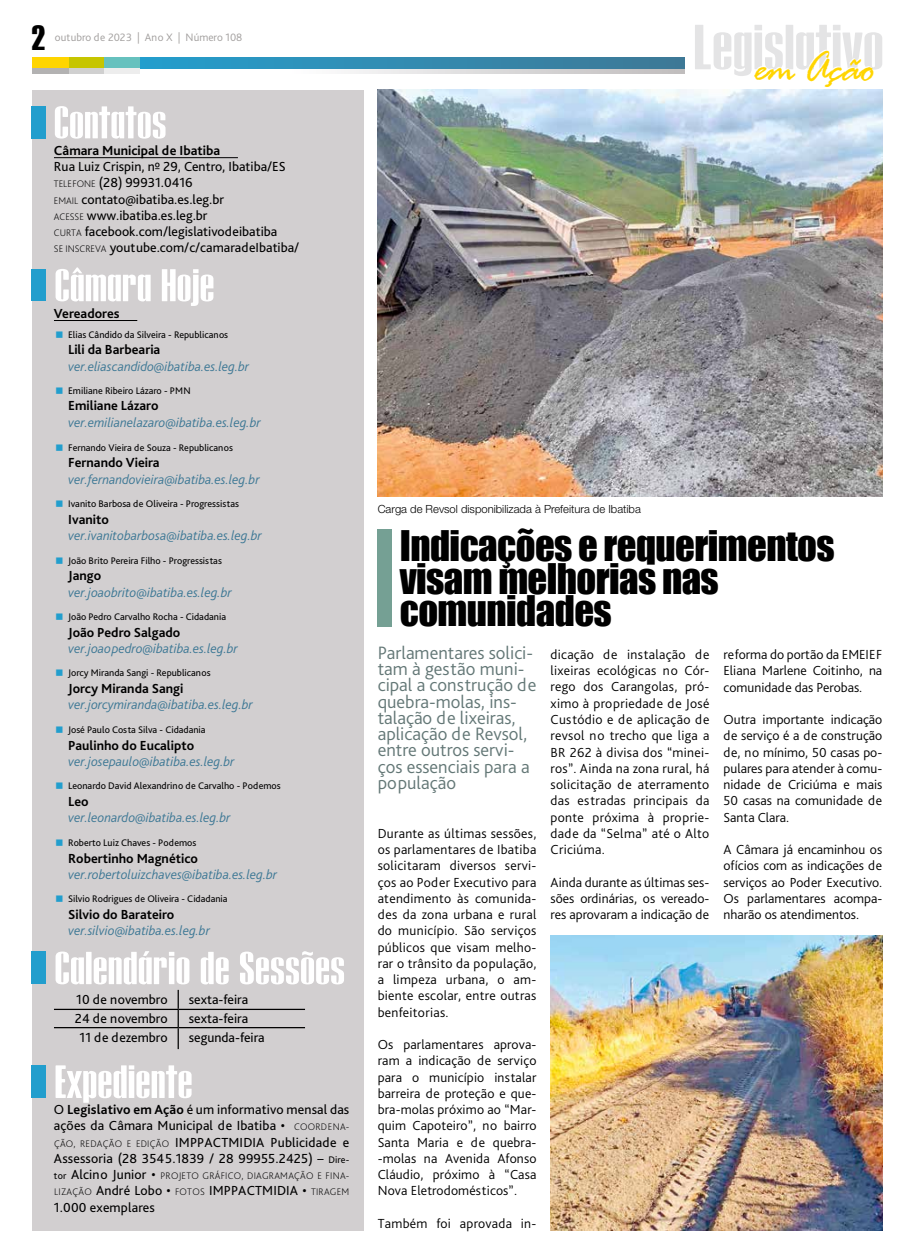
<style>
.page{position:relative;width:900px;height:1255px;background:#fff}
.page>*{position:absolute;margin:0;border:0;box-sizing:border-box;transform-origin:0 0}
.t1{font:italic 45.5px "Rage";letter-spacing:-.04em;color:#ffd500}
.t2{font:38.75px/32.5px "Impact";letter-spacing:-.015em;color:#000}
.t3{font:35.38px "Haettenschweiler";color:#000}
.t4{font:300 18.75px/16.2px "Bliss Pro";color:#637776}
.t5{font:300 13.75px/16.2px "Bliss Pro";color:#000;text-align:justify}
.t6{font:13.75px/16.2px "Bliss Pro";color:#000}
.t7{font:italic 300 13.75px "Bliss Pro";color:#3d7895}
.t8{font:700 13.75px "Bliss Pro";color:#000}
.t9{font:300 13.75px "Bliss Pro";letter-spacing:.02em;color:#000}
.t10{font:300 11.25px "Helvetica Neue LT Pro";color:#000}
.t11{font:300 11.25px "Bliss Pro";color:#a09d9c}
.t12{font:10px "Bliss Pro";color:#000}
.t13{font:200 10px "Bliss Pro";letter-spacing:.025em;color:#000}
.s1{font-weight:200;font-size:10px}
.s2{font-weight:700}
.s3{font-size:10px}
.s4{font-weight:400}
.s5{font-weight:400;font-size:13.75px}
</style>
<div class="page">
<div style="left:32px;top:90px;width:332px;height:1140px;background:#d2cfd0"></div>
<svg style="left:56px;top:267px;width:157px;height:39px"></svg>
<svg style="left:55px;top:106px;width:111px;height:33px"></svg>
<hr style="left:54px;top:320px;width:83px;height:1px;background:#000">
<hr style="left:54px;top:157px;width:184px;height:1px;background:#000">
<hr style="left:54px;top:1008px;width:124px;height:1px;background:#000">
<hr style="left:54px;top:1026px;width:124px;height:2px;background:#000">
<div style="left:32px;top:269px;width:14px;height:32px;background:#229ecd"></div>
<div style="left:32px;top:106px;width:14px;height:33px;background:#229ecd"></div>
<div style="left:32px;top:951px;width:14px;height:33px;background:#229ecd"></div>
<div style="left:32px;top:1065px;width:14px;height:32px;background:#229ecd"></div>
<svg style="left:56px;top:1065px;width:136px;height:37px"></svg>
<svg style="left:56px;top:951px;width:288px;height:98px"></svg>
<div style="left:378px;top:529px;width:14px;height:97px;background:#75a094"></div>
<img style="left:378px;top:90px;width:504px;height:406px">
<img style="left:551px;top:935px;width:331px;height:295px">
<svg style="left:140px;top:68px;width:545px;height:6px"></svg>
<svg style="left:140px;top:57px;width:545px;height:11px"></svg>
<div style="left:104px;top:68px;width:36px;height:6px;background:#ededed"></div>
<div style="left:69px;top:68px;width:35px;height:6px;background:#d0d0d0"></div>
<div style="left:32px;top:68px;width:37px;height:6px;background:#b3b2b2"></div>
<div style="left:69px;top:57px;width:35px;height:11px;background:#c6c500"></div>
<div style="left:32px;top:57px;width:37px;height:11px;background:#ffd500"></div>
<div style="left:104px;top:57px;width:36px;height:11px;background:#66c1be"></div>
<svg style="left:695px;top:25px;width:187px;height:51px"></svg>
<h3 class="t3" style="left:32px;top:13px;width:15px">2</h3>
<p class="t11" style="left:55px;top:30px;width:189px">outubro de 2023 | Ano X | Número 108</p>
<p class="t8" style="left:54px;top:142px;width:168px">Câmara Municipal de Ibatiba</p>
<p class="t6" style="left:54px;top:158px;width:247px">Rua Luiz Crispin, nº 29, Centro, Ibatiba/ES <span class="s1">TELEFONE</span> (28) 99931.0416<br><span class="s1">EMAIL</span> contato@ibatiba.es.leg.br<br><span class="s1">ACESSE</span> www.ibatiba.es.leg.br<br><span class="s1">CURTA</span> facebook.com/legislativodeibatiba<br><span class="s1">SE INSCREVA</span> youtube.com/c/camaradeIbatiba/</p>
<p class="t8" style="left:54px;top:304px;width:67px">Vereadores</p>
<p class="t12" style="left:68px;top:328px;width:162px">Elias Cândido da Silveira - Republicanos</p>
<p class="t8" style="left:68px;top:341px;width:94px">Lili da Barbearia</p>
<p class="t7" style="left:68px;top:357px;width:183px">ver.eliascandido@ibatiba.es.leg.br</p>
<p class="t12" style="left:68px;top:384px;width:124px">Emiliane Ribeiro Lázaro - PMN</p>
<p class="t8" style="left:68px;top:397px;width:92px">Emiliane Lázaro</p>
<p class="t7" style="left:68px;top:414px;width:194px">ver.emilianelazaro@ibatiba.es.leg.br</p>
<p class="t12" style="left:68px;top:441px;width:166px">Fernando Vieira de Souza - Republicanos</p>
<p class="t8" style="left:68px;top:454px;width:93px">Fernando Vieira</p>
<p class="t7" style="left:68px;top:470px;width:193px">ver.fernandovieira@ibatiba.es.leg.br</p>
<p class="t12" style="left:68px;top:497px;width:172px">Ivanito Barbosa de Oliveira - Progressistas</p>
<p class="t8" style="left:68px;top:510px;width:42px">Ivanito</p>
<p class="t7" style="left:68px;top:527px;width:195px">ver.ivanitobarbosa@ibatiba.es.leg.br</p>
<p class="t12" style="left:68px;top:554px;width:155px">João Brito Pereira Filho - Progressistas</p>
<p class="t8" style="left:68px;top:567px;width:35px">Jango</p>
<p class="t7" style="left:68px;top:583px;width:165px">ver.joaobrito@ibatiba.es.leg.br</p>
<p class="t12" style="left:68px;top:610px;width:159px">João Pedro Carvalho Rocha - Cidadania</p>
<p class="t8" style="left:68px;top:623px;width:114px">João Pedro Salgado</p>
<p class="t7" style="left:68px;top:640px;width:171px">ver.joaopedro@ibatiba.es.leg.br</p>
<p class="t12" style="left:68px;top:667px;width:144px">Jorcy Miranda Sangi - Republicanos</p>
<p class="t8" style="left:68px;top:680px;width:117px">Jorcy Miranda Sangi</p>
<p class="t7" style="left:68px;top:696px;width:186px">ver.jorcymiranda@ibatiba.es.leg.br</p>
<p class="t12" style="left:68px;top:723px;width:139px">José Paulo Costa Silva - Cidadania</p>
<p class="t8" style="left:68px;top:736px;width:128px">Paulinho do Eucalipto</p>
<p class="t7" style="left:68px;top:753px;width:168px">ver.josepaulo@ibatiba.es.leg.br</p>
<p class="t12" style="left:68px;top:780px;width:214px">Leonardo David Alexandrino de Carvalho - Podemos</p>
<p class="t8" style="left:68px;top:792px;width:22px">Leo</p>
<p class="t7" style="left:68px;top:809px;width:164px">ver.leonardo@ibatiba.es.leg.br</p>
<p class="t12" style="left:68px;top:836px;width:130px">Roberto Luiz Chaves - Podemos</p>
<p class="t8" style="left:68px;top:849px;width:131px">Robertinho Magnético</p>
<p class="t7" style="left:68px;top:866px;width:211px">ver.robertoluizchaves@ibatiba.es.leg.br</p>
<p class="t12" style="left:68px;top:892px;width:161px">Silvio Rodrigues de Oliveira - Cidadania</p>
<p class="t8" style="left:68px;top:905px;width:108px">Silvio do Barateiro</p>
<p class="t7" style="left:68px;top:922px;width:143px">ver.silvio@ibatiba.es.leg.br</p>
<p class="t6" style="left:76px;top:990px;width:93px">10 de novembro</p>
<p class="t6" style="left:189px;top:990px;width:61px">sexta-feira</p>
<p class="t6" style="left:75px;top:1010px;width:94px">24 de novembro</p>
<p class="t6" style="left:189px;top:1010px;width:61px">sexta-feira</p>
<p class="t6" style="left:80px;top:1028px;width:89px">11 de dezembro</p>
<p class="t6" style="left:189px;top:1028px;width:77px">segunda-feira</p>
<p class="t6" style="left:54px;top:1101px;width:297px;text-align:justify">O <span class="s2">Legislativo em Ação</span> é um informativo mensal das ações da Câmara Municipal de Ibatiba • <span class="s1">COORDENA-ÇÃO, REDAÇÃO E EDIÇÃO</span> IMPPACTMIDIA Publicidade e Assessoria (28 3545.1839 / 28 99955.2425) – <span class="s3">Dire-</span></p>
<p class="t13" style="left:54px;top:1169px;width:297px"><span class="s4">tor</span> <span class="s5">Alcino Junior •</span> PROJETO GRÁFICO, DIAGRAMAÇÃO E FINA-</p>
<p class="t6" style="left:54px;top:1182px;width:297px"><span class="s1">LIZAÇÃO</span> André Lobo • <span class="s1">FOTOS</span> IMPPACTMIDIA • <span class="s1">TIRAGEM<br></span>1.000 exemplares</p>
<h1 class="t1" style="left:754px;top:43px;width:124px">em Ação</h1>
<p class="t10" style="left:378px;top:501px;width:265px">Carga de Revsol disponibilizada à Prefeitura de Ibatiba</p>
<h2 class="t2" style="left:400px;top:529px;width:436px">Indicações e requerimentos visam melhorias nas comunidades</h2>
<h3 class="t4" style="left:378px;top:644px;width:160px">Parlamentares solici&shy;tam à gestão muni&shy;cipal a construção de quebra-molas, ins&shy;talação de lixeiras, aplicação de Revsol, entre outros servi&shy;ços essenciais para a população</h3>
<p class="t5" style="left:378px;top:824px;width:160px">Durante as últimas sessões, os parlamentares de Ibatiba solicitaram diversos servi&shy;ços ao Poder Executivo para atendimento às comunida&shy;des da zona urbana e rural do município. São serviços públicos que visam melho&shy;rar o trânsito da população, a limpeza urbana, o am&shy;biente escolar, entre outras benfeitorias.</p>
<p class="t5" style="left:378px;top:1036px;width:160px">Os parlamentares aprova&shy;ram a indicação de serviço para o município instalar barreira de proteção e que&shy;bra-molas próximo ao “Mar&shy;quim Capoteiro”, no bairro Santa Maria e de quebra--molas na Avenida Afonso Cláudio, próximo à “Casa Nova Eletrodomésticos”.</p>
<p class="t9" style="left:378px;top:1214px;width:160px">Também foi aprovada in-</p>
<p class="t5" style="left:551px;top:646px;width:160px">dicação de instalação de lixeiras ecológicas no Cór&shy;rego dos Carangolas, pró&shy;ximo à propriedade de José Custódio e de aplicação de revsol no trecho que liga a BR 262 à divisa dos “minei&shy;ros”. Ainda na zona rural, há solicitação de aterramento das estradas principais da ponte próxima à proprie&shy;dade da “Selma” até o Alto Criciúma.</p>
<p class="t5" style="left:551px;top:873px;width:160px">Ainda durante as últimas ses&shy;sões ordinárias, os vereado&shy;res aprovaram a indicação de</p>
<p class="t5" style="left:724px;top:646px;width:160px">reforma do portão da EMEIEF Eliana Marlene Coitinho, na comunidade das Perobas.</p>
<p class="t5" style="left:724px;top:711px;width:160px">Outra importante indicação de serviço é a de construção de, no mínimo, 50 casas po&shy;pulares para atender à comu&shy;nidade de Criciúma e mais 50 casas na comunidade de Santa Clara.</p>
<p class="t5" style="left:724px;top:841px;width:160px">A Câmara já encaminhou os ofícios com as indicações de serviços ao Poder Executivo.<br>Os parlamentares acompa&shy;nharão os atendimentos.</p>
</div>
